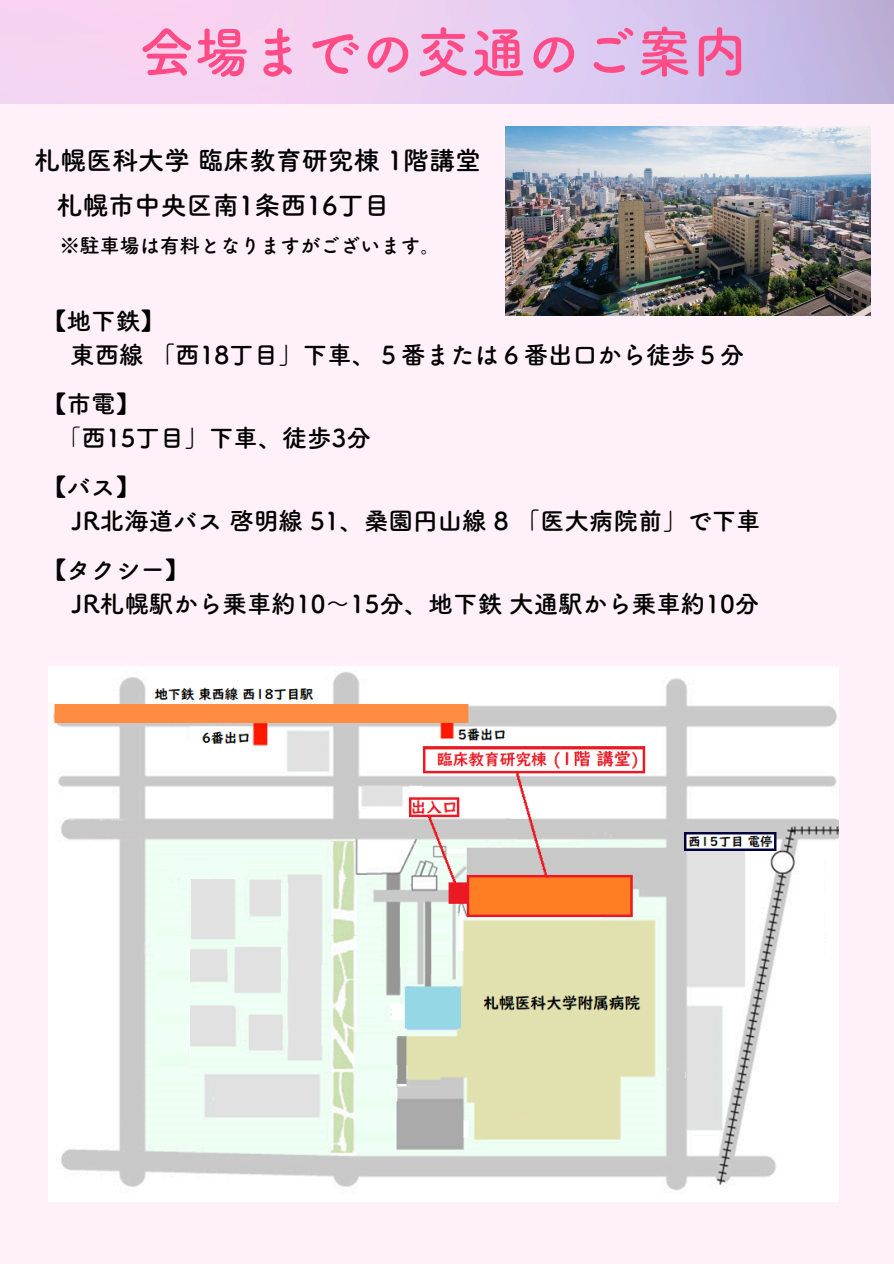
<style>
.page{position:relative;width:894px;height:1264px;background:#fff}
.page>*{position:absolute;margin:0;border:0;box-sizing:border-box;transform-origin:0 0}
.t1{font:55.2px "Canva Tsuku A Rd Gothic Std B";color:#ff4c87}
.t2{font:25.95px "Canva Tsuku A Rd Gothic Std B";color:#000}
.t3{font:24.45px/34px "Canva Tsuku A Rd Gothic Std B";color:#000}
.t4{font:20.1px "Canva Tsuku A Rd Gothic Std B";color:#000}
.s1{font-family:"Canva Tsuku A Rd Gothic Std R"}
</style>
<div class="page">
<div style="left:0;top:0;width:893px;height:1263px;background:#fff0f9"></div>
<img style="left:506px;top:127px;width:364px;height:189px">
<img style="left:49px;top:666px;width:788px;height:535px">
<p class="t1" style="left:139px;top:24px;width:609px">会場までの交通のご案内</p>
<h3 class="t2" style="left:34px;top:147px;width:448px">札幌医科大学臨床教育研究棟 1階講堂</h3>
<h3 class="t2" style="left:57px;top:192px;width:324px">札幌市中央区南1条西16丁目</h3>
<h2 class="t4" style="left:60px;top:235px;width:382px">※駐車場は有料となりますがございます。</h2>
<p class="t3" style="left:70px;top:304px;width:675px;text-indent:-28px">【地下鉄】<br>東西線「西18丁目」下車、５番または６番出口から徒歩５分</p>
<h3 class="t3" style="left:57px;top:386px;width:315px;text-indent:-15px">【市電】<br><span class="s1">「</span>西15丁目」下車、徒歩3分</h3>
<h4 class="t3" style="left:72px;top:469px;width:686px;text-indent:-29px">【バス】<br>JR北海道バス啓明線 51、桑園円山線 8 「医大病院前」で下車</h4>
<h2 class="t3" style="left:72px;top:552px;width:689px;text-indent:-29px">【タクシー】<br>JR札幌駅から乗車約10～ 15分、地下鉄大通駅から乗車約10分</h2>
</div>
